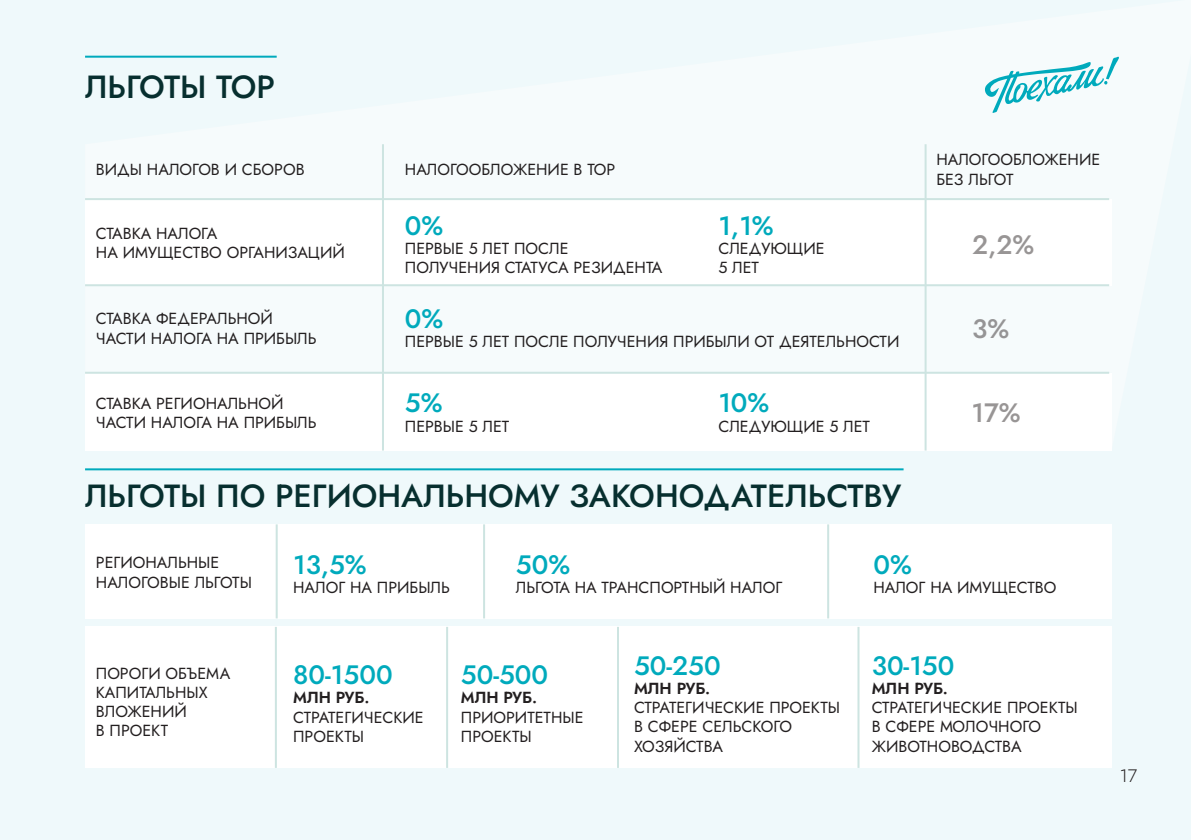
<style>
.page{position:relative;width:1191px;height:840px;background:#fff}
.page>*{position:absolute;margin:0;border:0;box-sizing:border-box;transform-origin:0 0}
.t1{font:500 32px "Jost";color:#072f2f}
.t2{font:500 26.6px "Jost";color:#00aabc}
.t3{font:500 26.6px "Jost";color:#989595}
.t4{font:500 26.6px "Jost";color:#959495}
.t5{font:300 18px "Jost";color:#231f20}
.t6{font:16px/19.2px "Jost";color:#231f20}
.t7{font:600 16px "Jost";color:#231f20}
</style>
<div class="page">
<div style="left:0;top:0;width:1191px;height:839px;background:#eff9fb"></div>
<svg style="left:985px;top:57px;width:134px;height:56px"></svg>
<div style="left:85px;top:372px;width:1026px;height:78px;background:#fff"></div>
<div style="left:85px;top:199px;width:1026px;height:86px;background:#fff"></div>
<div style="left:973px;top:319px;width:35px;height:19px;background:#f6fbfc"></div>
<hr style="left:382px;top:144px;width:2px;height:306px;background:#cde4e1">
<hr style="left:924px;top:144px;width:2px;height:306px;background:#cde4e1">
<div style="left:85px;top:524px;width:1026px;height:94px;background:#fff"></div>
<div style="left:85px;top:626px;width:1026px;height:141px;background:#fff"></div>
<hr style="left:276px;top:524px;width:2px;height:94px;background:#cde4e1">
<hr style="left:483px;top:524px;width:2px;height:94px;background:#cde4e1">
<hr style="left:827px;top:524px;width:2px;height:94px;background:#cde4e1">
<hr style="left:857px;top:626px;width:2px;height:141px;background:#cde4e1">
<hr style="left:617px;top:626px;width:2px;height:141px;background:#cde4e1">
<hr style="left:446px;top:626px;width:2px;height:141px;background:#cde4e1">
<hr style="left:275px;top:626px;width:2px;height:141px;background:#cde4e1">
<hr style="left:85px;top:371px;width:1024px;height:2px;background:#cde4e1">
<hr style="left:85px;top:284px;width:1024px;height:2px;background:#cde4e1">
<hr style="left:85px;top:198px;width:1024px;height:2px;background:#cde4e1">
<hr style="left:85px;top:56px;width:192px;height:2px;background:#00aabc">
<hr style="left:85px;top:468px;width:818px;height:2px;background:#00aabc">
<h1 class="t1" style="left:85px;top:65px;width:191px">ЛЬГОТЫ ТОР</h1>
<p class="t6" style="left:96px;top:160px;width:210px">ВИДЫ НАЛОГОВ И СБОРОВ</p>
<p class="t6" style="left:405px;top:160px;width:212px">НАЛОГООБЛОЖЕНИЕ В ТОР</p>
<h2 class="t2" style="left:405px;top:207px;width:40px">0%</h2>
<p class="t6" style="left:405px;top:239px;width:259px">ПЕРВЫЕ 5 ЛЕТ ПОСЛЕ<br>ПОЛУЧЕНИЯ СТАТУСА РЕЗИДЕНТА</p>
<h2 class="t2" style="left:405px;top:300px;width:40px">0%</h2>
<p class="t6" style="left:405px;top:332px;width:496px">ПЕРВЫЕ 5 ЛЕТ ПОСЛЕ ПОЛУЧЕНИЯ ПРИБЫЛИ ОТ ДЕЯТЕЛЬНОСТИ</p>
<h2 class="t2" style="left:718px;top:207px;width:57px">1,1%</h2>
<p class="t6" style="left:718px;top:239px;width:108px">СЛЕДУЮЩИЕ<br>5 ЛЕТ</p>
<p class="t6" style="left:96px;top:223px;width:250px">СТАВКА НАЛОГА<br>НА ИМУЩЕСТВО ОРГАНИЗАЦИЙ</p>
<p class="t6" style="left:96px;top:309px;width:222px">СТАВКА ФЕДЕРАЛЬНОЙ<br>ЧАСТИ НАЛОГА НА ПРИБЫЛЬ</p>
<p class="t6" style="left:96px;top:393px;width:222px">СТАВКА РЕГИОНАЛЬНОЙ<br>ЧАСТИ НАЛОГА НА ПРИБЫЛЬ</p>
<h2 class="t2" style="left:405px;top:384px;width:39px">5%</h2>
<p class="t6" style="left:405px;top:416px;width:106px">ПЕРВЫЕ 5 ЛЕТ</p>
<h2 class="t2" style="left:718px;top:384px;width:52px">10%</h2>
<p class="t6" style="left:718px;top:416px;width:153px">СЛЕДУЮЩИЕ 5 ЛЕТ</p>
<h1 class="t1" style="left:85px;top:473px;width:817px">ЛЬГОТЫ ПО РЕГИОНАЛЬНОМУ ЗАКОНОДАТЕЛЬСТВУ</h1>
<p class="t6" style="left:936px;top:150px;width:165px">НАЛОГООБЛОЖЕНИЕ<br>БЕЗ ЛЬГОТ</p>
<h2 class="t3" style="left:972px;top:226px;width:64px">2,2%</h2>
<h2 class="t4" style="left:972px;top:310px;width:39px">3%</h2>
<h2 class="t3" style="left:971px;top:394px;width:51px">17%</h2>
<p class="t6" style="left:96px;top:553px;width:158px">РЕГИОНАЛЬНЫЕ<br>НАЛОГОВЫЕ ЛЬГОТЫ</p>
<h2 class="t2" style="left:293px;top:546px;width:75px">13,5%</h2>
<p class="t6" style="left:293px;top:578px;width:158px">НАЛОГ НА ПРИБЫЛЬ</p>
<h2 class="t2" style="left:516px;top:546px;width:56px">50%</h2>
<p class="t6" style="left:516px;top:578px;width:268px">ЛЬГОТА НА ТРАНСПОРТНЫЙ НАЛОГ</p>
<h2 class="t2" style="left:873px;top:546px;width:40px">0%</h2>
<p class="t6" style="left:873px;top:578px;width:184px">НАЛОГ НА ИМУЩЕСТВО</p>
<p class="t6" style="left:96px;top:663px;width:136px">ПОРОГИ ОБЪЕМА<br>КАПИТАЛЬНЫХ<br>ВЛОЖЕНИЙ<br>В ПРОЕКТ</p>
<h2 class="t2" style="left:293px;top:656px;width:101px">80-1500</h2>
<p class="t7" style="left:293px;top:686px;width:78px">МЛН РУБ.</p>
<p class="t6" style="left:293px;top:707px;width:132px">СТРАТЕГИЧЕСКИЕ<br>ПРОЕКТЫ</p>
<h2 class="t2" style="left:461px;top:656px;width:89px">50-500</h2>
<p class="t7" style="left:461px;top:686px;width:78px">МЛН РУБ.</p>
<p class="t6" style="left:461px;top:707px;width:124px">ПРИОРИТЕТНЫЕ<br>ПРОЕКТЫ</p>
<h2 class="t2" style="left:634px;top:646px;width:88px">50-250</h2>
<p class="t7" style="left:634px;top:677px;width:78px">МЛН РУБ.</p>
<p class="t6" style="left:634px;top:697px;width:208px">СТРАТЕГИЧЕСКИЕ ПРОЕКТЫ<br>В СФЕРЕ СЕЛЬСКОГО<br>ХОЗЯЙСТВА</p>
<h2 class="t2" style="left:871px;top:646px;width:84px">30-150</h2>
<p class="t7" style="left:871px;top:677px;width:78px">МЛН РУБ.</p>
<p class="t6" style="left:871px;top:697px;width:208px">СТРАТЕГИЧЕСКИЕ ПРОЕКТЫ<br>В СФЕРЕ МОЛОЧНОГО<br>ЖИВОТНОВОДСТВА</p>
<p class="t5" style="left:1120px;top:762px;width:19px">17</p>
</div>
